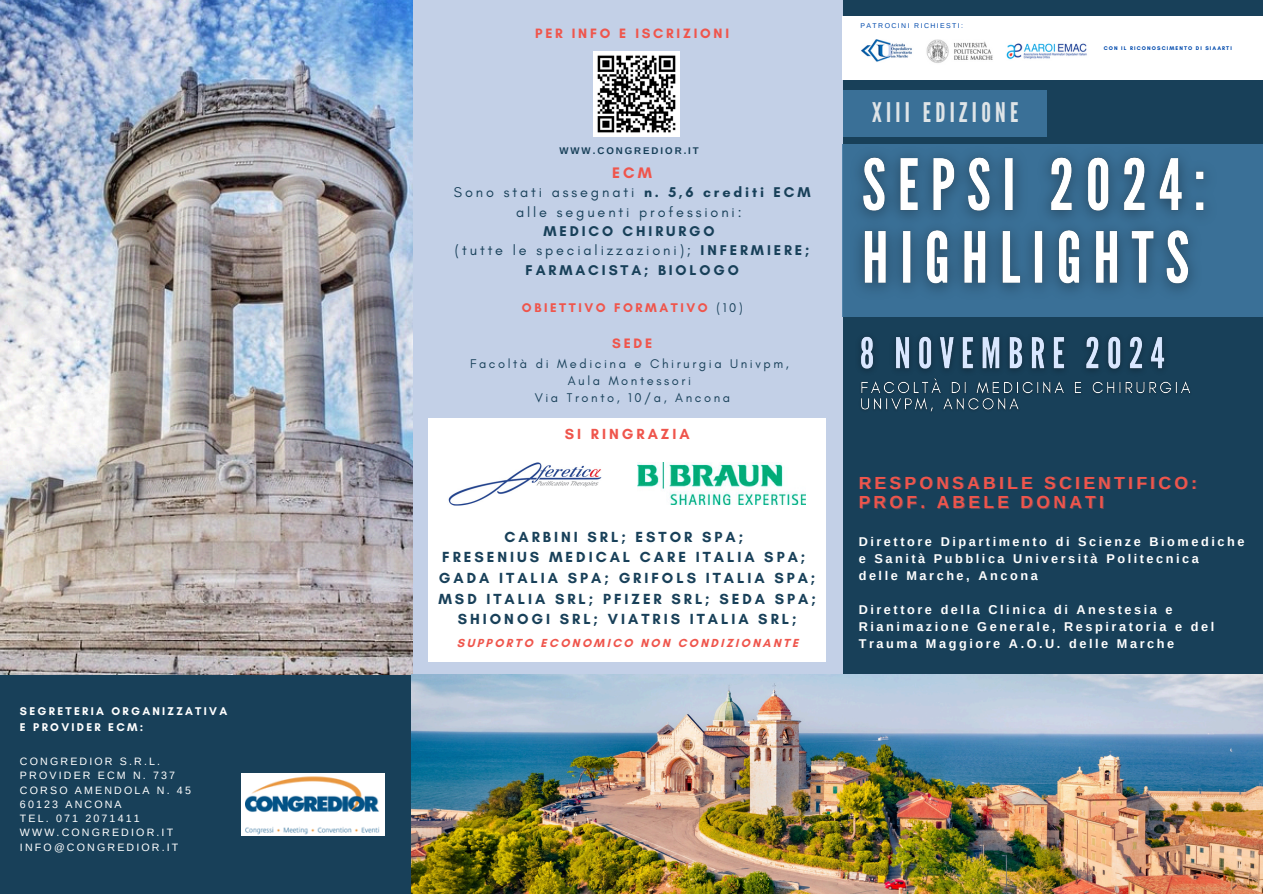
<style>
.page{position:relative;width:1263px;height:894px;background:#fff}
.page>*{position:absolute;margin:0;border:0;box-sizing:border-box;transform-origin:0 0}
.t1{font:27px "League Gothic";letter-spacing:.16em;color:#fff}
.t2{font:700 17.55px "Arimo";letter-spacing:.19em;color:#ef554c}
.t3{font:700 15.45px "Glacial Indifference";color:#ef554c}
.t4{font:700 14.85px/20.5px "Glacial Indifference";letter-spacing:.2em;color:#184059;text-align:center}
.t5{font:700 14.85px "Glacial Indifference";letter-spacing:.2em;color:#ef554c}
.t6{font:700 14.4px/19.2px "Glacial Indifference";letter-spacing:.2em;color:#184059;text-align:center}
.t7{font:14.4px/19.2px "Glacial Indifference";letter-spacing:.2em;color:#184059;text-align:center}
.t8{font:700 13.95px "Glacial Indifference";color:#ef554c}
.t9{font:700 13.8px "Glacial Indifference";letter-spacing:.2em;color:#ef554c}
.t10{font:12.9px/17.1px "Glacial Indifference";letter-spacing:.2em;color:#184059;text-align:center}
.t11{font:700 12.9px "Glacial Indifference";letter-spacing:.2em;color:#ef554c}
.t12{font:700 12.75px/17px "Arimo";letter-spacing:.2em;color:#fff}
.t13{font:700 11.85px "Glacial Indifference";letter-spacing:.2em;color:#ef554c}
.t14{font:700 11.4px "Glacial Indifference";letter-spacing:.2em;color:#fff}
.t15{font:10.65px "Arimo";letter-spacing:.2em;color:#fff}
.t16{font:700 9.75px "Arimo";letter-spacing:.2em;color:#184059}
.t17{font:6.9px "Arimo";letter-spacing:.2em;color:#004aad}
.t18{font:700 5.4px "Glacial Indifference";letter-spacing:.2em;color:#004aad}
.s1{font-weight:700}
.s2{font-weight:400}
.s3{font-weight:400;color:#184059}
</style>
<div class="page">
<div style="left:0;top:0;width:1263px;height:893px;background:#184059"></div>
<div style="left:412px;top:0;width:431px;height:674px;background:#c3d0e7"></div>
<img style="left:0;top:0;width:413px;height:674px">
<img style="left:412px;top:674px;width:851px;height:219px">
<div style="left:843px;top:145px;width:420px;height:172px;background:#3a7097"></div>
<div style="left:843px;top:16px;width:420px;height:63px;background:#fff"></div>
<img style="left:861px;top:39px;width:51px;height:23px">
<img style="left:926px;top:39px;width:67px;height:24px">
<img style="left:1006px;top:43px;width:81px;height:17px">
<div style="left:241px;top:773px;width:144px;height:62px;background:#fff"></div>
<img style="left:246px;top:776px;width:134px;height:58px">
<img style="left:594px;top:51px;width:85px;height:86px">
<div style="left:843px;top:91px;width:204px;height:46px;background:#3a7097"></div>
<div style="left:428px;top:418px;width:398px;height:243px;background:#fff"></div>
<img style="left:448px;top:462px;width:154px;height:43px">
<img style="left:637px;top:462px;width:169px;height:42px">
<img style="left:842px;top:144px;width:385px;height:165px">
<img style="left:860px;top:336px;width:305px;height:35px">
<img style="left:861px;top:378px;width:329px;height:34px">
<p class="t14" style="left:20px;top:704px;width:209px">SEGRETERIA ORGANIZZATIVA</p>
<p class="t14" style="left:20px;top:720px;width:125px">E PROVIDER ECM:</p>
<p class="t15" style="left:20px;top:755px;width:142px">CONGREDIOR S.R.L.</p>
<p class="t15" style="left:20px;top:769px;width:157px">PROVIDER ECM N. 737</p>
<p class="t15" style="left:20px;top:783px;width:172px">CORSO AMENDOLA N. 45</p>
<p class="t15" style="left:20px;top:798px;width:103px">60123 ANCONA</p>
<p class="t15" style="left:20px;top:812px;width:121px">TEL. 071 2071411</p>
<p class="t15" style="left:20px;top:826px;width:155px">WWW.CONGREDIOR.IT</p>
<p class="t15" style="left:20px;top:840px;width:160px">INFO@CONGREDIOR.IT</p>
<p class="t9" style="left:535px;top:24px;width:195px">PER INFO E ISCRIZIONI</p>
<p class="t16" style="left:559px;top:145px;width:141px">WWW.CONGREDIOR.IT</p>
<p class="t3" style="left:612px;top:163px;width:41px">ECM</p>
<p class="t7" style="left:454px;top:183px;width:358px">Sono stati assegnati <span class="s1">n. 5,6 crediti ECM </span>alle seguenti professioni:</p>
<p class="t6" style="left:455px;top:221px;width:356px">MEDICO CHIRURGO<br><span class="s2">(tutte le specializzazioni);</span> INFERMIERE;<br>FARMACISTA; BIOLOGO</p>
<p class="t11" style="left:522px;top:299px;width:222px">OBIETTIVO FORMATIVO <span class="s3">(10)</span></p>
<p class="t8" style="left:612px;top:335px;width:42px">SEDE</p>
<p class="t10" style="left:470px;top:354px;width:320px">Facoltà di Medicina e Chirurgia Univpm,<br>Aula Montessori<br>Via Tronto, 10/a, Ancona</p>
<p class="t5" style="left:565px;top:425px;width:126px">SI RINGRAZIA</p>
<p class="t4" style="left:438px;top:526px;width:379px">CARBINI SRL; ESTOR SPA;<br>FRESENIUS MEDICAL CARE ITALIA SPA; GADA ITALIA SPA; GRIFOLS ITALIA SPA; MSD ITALIA SRL; PFIZER SRL; SEDA SPA; SHIONOGI SRL; VIATRIS ITALIA SRL;</p>
<p class="t13" style="left:457px;top:636px;width:343px">SUPPORTO ECONOMICO NON CONDIZIONANTE</p>
<p class="t17" style="left:861px;top:22px;width:104px">PATROCINI RICHIESTI:</p>
<h1 class="t1" style="left:872px;top:97px;width:148px">XIII EDIZIONE</h1>
<p class="t18" style="left:1104px;top:45px;width:130px">CON IL RICONOSCIMENTO DI SIAARTI</p>
<h4 class="t2" style="left:859px;top:472px;width:340px">RESPONSABILE SCIENTIFICO:</h4>
<p class="t2" style="left:859px;top:491px;width:247px">PROF. ABELE DONATI</p>
<p class="t12" style="left:859px;top:533px;width:387px">Direttore Dipartimento di Scienze Biomediche e Sanità Pubblica Università Politecnica<br>delle Marche, Ancona</p>
<h3 class="t12" style="left:859px;top:600px;width:357px">Direttore della Clinica di Anestesia e<br>Rianimazione Generale, Respiratoria e del<br>Trauma Maggiore A.O.U. delle Marche</h3>
</div>
